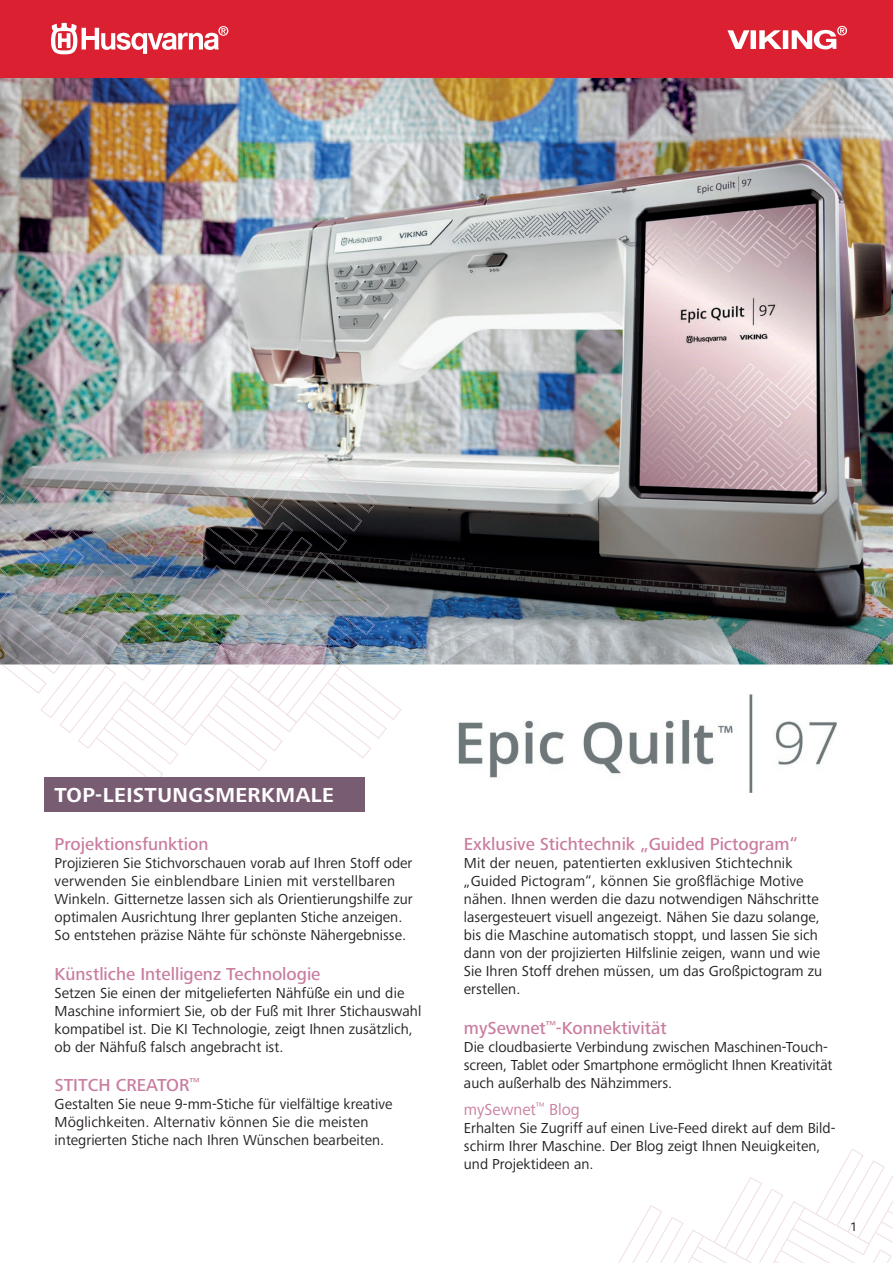
<style>
.page{position:relative;width:893px;height:1263px;background:#fff}
.page>*{position:absolute;margin:0;border:0;box-sizing:border-box;transform-origin:0 0}
.t1{font:700 21px "Frutiger Next";letter-spacing:.02em;color:#fff}
.t2{font:500 18px "Frutiger Next";color:#c97da0}
.t3{font:16.5px "Frutiger Next";color:#c97da0}
.t4{font:15px/18px "Frutiger Next";color:#231f20}
.t5{font:12px "Roboto";color:#231f20}
</style>
<div class="page">
<img style="left:0;top:77px;width:893px;height:587px">
<svg style="left:1px;top:664px;width:401px;height:120px"></svg>
<img style="left:0;top:431px;width:195px;height:184px">
<img style="left:195px;top:418px;width:146px;height:197px">
<img style="left:341px;top:474px;width:49px;height:190px">
<img style="left:0;top:615px;width:341px;height:49px">
<div style="left:0;top:0;width:893px;height:77px;background:#da2031"></div>
<svg style="left:727px;top:26px;width:120px;height:23px"></svg>
<svg style="left:51px;top:23px;width:177px;height:31px"></svg>
<div style="left:44px;top:778px;width:320px;height:34px;background:#785c72"></div>
<svg style="left:618px;top:1149px;width:275px;height:114px"></svg>
<img style="left:458px;top:694px;width:379px;height:98px">
<h1 class="t1" style="left:55px;top:783px;width:281px">TOP-LEISTUNGSMERKMALE</h1>
<p class="t2" style="left:55px;top:834px;width:155px">Projektionsfunktion</p>
<p class="t4" style="left:55px;top:854px;width:360px">Projizieren Sie Stichvorschauen vorab auf Ihren Stoff oder verwenden Sie einblendbare Linien mit verstellbaren Winkeln. Gitternetze lassen sich als Orientierungshilfe zur optimalen Ausrichtung Ihrer geplanten Stiche anzeigen.<br>So entstehen präzise Nähte für schönste Nähergebnisse.</p>
<p class="t2" style="left:55px;top:963px;width:267px">Künstliche Intelligenz Technologie</p>
<p class="t4" style="left:55px;top:983px;width:368px">Setzen Sie einen der mitgelieferten Nähfüße ein und die Maschine informiert Sie, ob der Fuß mit Ihrer Stichauswahl kompatibel ist. Die KI Technologie, zeigt Ihnen zusätzlich, ob der Nähfuß falsch angebracht ist.</p>
<p class="t2" style="left:55px;top:1075px;width:146px">STITCH CREATOR<sup>™</sup></p>
<p class="t4" style="left:55px;top:1095px;width:339px">Gestalten Sie neue 9-mm-Stiche für vielfältige kreative<br>Möglichkeiten. Alternativ können Sie die meisten integrierten Stiche nach Ihren Wünschen bearbeiten.</p>
<p class="t2" style="left:464px;top:834px;width:335px">Exklusive Stichtechnik „Guided Pictogram“</p>
<p class="t4" style="left:464px;top:854px;width:360px">Mit der neuen, patentierten exklusiven Stichtechnik „Guided Pictogram“, können Sie großflächige Motive nähen. Ihnen werden die dazu notwendigen Nähschritte lasergesteuert visuell angezeigt. Nähen Sie dazu solange, bis die Maschine automatisch stoppt, und lassen Sie sich dann von der projizierten Hilfslinie zeigen, wann und wie Sie Ihren Stoff drehen müssen, um das Großpictogram zu erstellen.</p>
<p class="t2" style="left:464px;top:1017px;width:204px">mySewnet<sup>™</sup>-Konnektivität</p>
<p class="t4" style="left:464px;top:1037px;width:370px">Die cloudbasierte Verbindung zwischen Maschinen-Touch&shy;screen, Tablet oder Smartphone ermöglicht Ihnen Kreativität auch außerhalb des Nähzimmers.</p>
<p class="t3" style="left:464px;top:1099px;width:117px">mySewnet<sup>™</sup> Blog</p>
<p class="t4" style="left:464px;top:1118px;width:373px">Erhalten Sie Zugriff auf einen Live-Feed direkt auf dem Bild&shy;schirm Ihrer Maschine. Der Blog zeigt Ihnen Neuigkeiten, und Projektideen an.</p>
<p class="t5" style="left:850px;top:1218px;width:8px">1</p>
</div>
